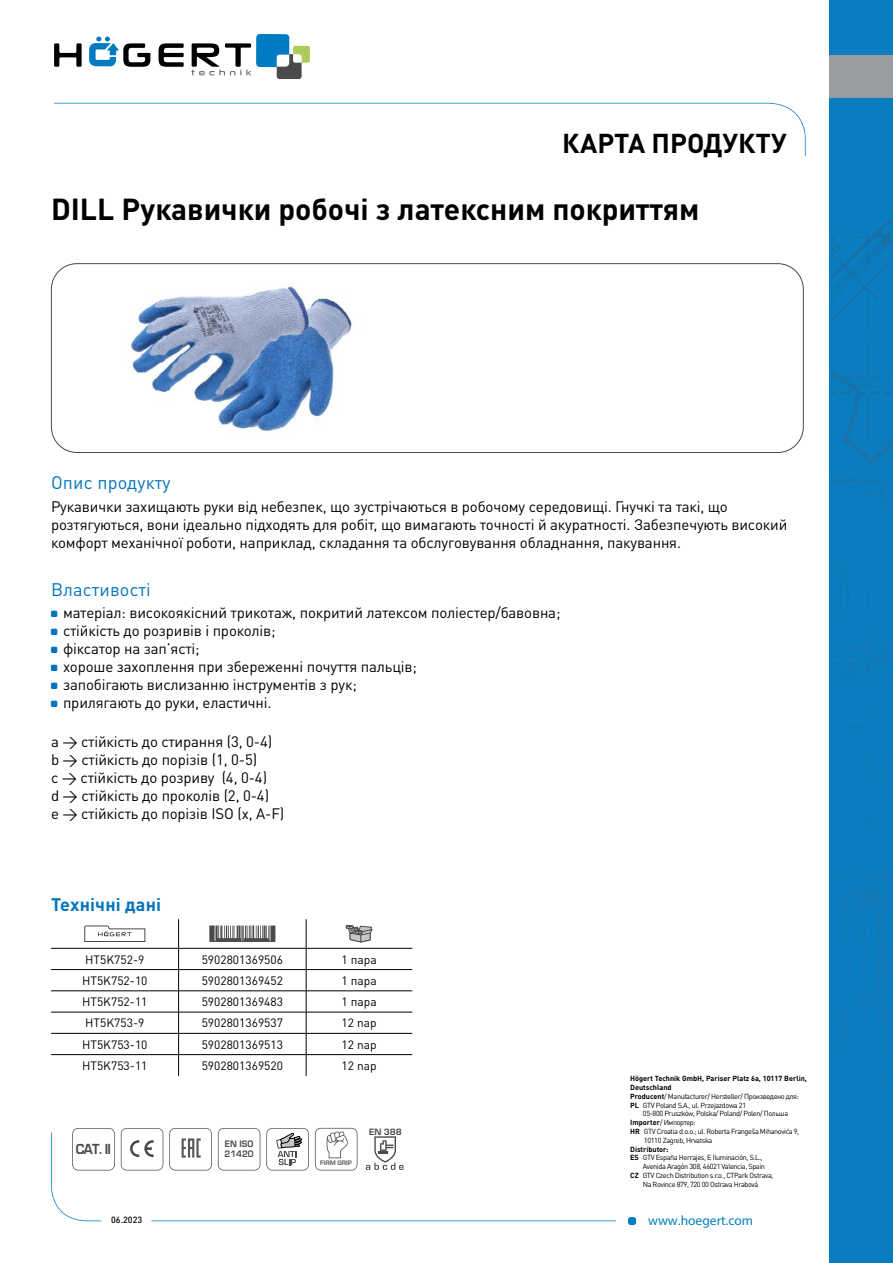
<style>
.page{position:relative;width:893px;height:1263px;background:#fff}
.page>*{position:absolute;margin:0;border:0;box-sizing:border-box;transform-origin:0 0}
.t1{font:700 30px "DIN Pro";color:#000}
.t2{font:700 27px "DIN Pro";color:#000}
.t3{font:18px "DIN Pro";letter-spacing:.01em;color:#0074bc}
.t4{font:700 18px "DIN Pro";letter-spacing:.01em;color:#0074bc}
.t5{font:15px/18px "DIN Pro";letter-spacing:-.01em;color:#000}
.t6{font:13.5px "Myriad Pro";color:#087dbf}
.t7{font:700 13.5px "Euromode";color:#4a4a49;scale:.93 1}
.t8{font:12px "DIN Pro";color:#000}
.t9{font:500 9px "DIN Pro";color:#000}
.t10{font:700 8.7px/10.5px "Euromode";color:#4a4a49;scale:.95 1}
.t11{font:700 8.55px "Euromode";color:#4a4a49}
.t12{font:7.35px "DIN Pro";letter-spacing:-.05em;color:#000}
.t13{font:700 7.35px "DIN Pro";color:#000}
.t14{font:700 6px "Euromode";color:#575756}
.s1{font-weight:700}
</style>
<div class="page">
<svg style="left:54px;top:43px;width:28px;height:24px"></svg>
<svg style="left:159px;top:43px;width:25px;height:24px"></svg>
<svg style="left:89px;top:37px;width:61px;height:30px"></svg>
<svg style="left:191px;top:34px;width:119px;height:45px"></svg>
<svg style="left:54px;top:103px;width:752px;height:53px"></svg>
<div style="left:628px;top:1217px;width:8px;height:8px;background:#087dbf;border-radius:3px"></div>
<svg style="left:51px;top:1132px;width:565px;height:89px"></svg>
<div style="left:830px;top:0;width:63px;height:1263px;background:#087dbf"></div>
<img style="left:831px;top:273px;width:50px;height:56px">
<img style="left:867px;top:222px;width:24px;height:44px">
<img style="left:831px;top:222px;width:56px;height:42px">
<svg style="left:831px;top:341px;width:60px;height:565px"></svg>
<img style="left:863px;top:906px;width:28px;height:76px">
<img style="left:831px;top:877px;width:60px;height:2px">
<img style="left:848px;top:647px;width:43px;height:3px">
<div style="left:830px;top:56px;width:63px;height:42px;background:#999c9e"></div>
<div style="left:51px;top:263px;width:753px;height:190px;border:1px solid #4a4a49;border-radius:26px"></div>
<img style="left:131px;top:286px;width:222px;height:145px">
<hr style="left:51px;top:948px;width:128px;height:1px;background:#000">
<hr style="left:179px;top:948px;width:127px;height:1px;background:#000">
<hr style="left:306px;top:948px;width:106px;height:1px;background:#000">
<hr style="left:51px;top:969px;width:128px;height:1px;background:#000">
<hr style="left:179px;top:969px;width:127px;height:1px;background:#000">
<hr style="left:306px;top:969px;width:106px;height:1px;background:#000">
<hr style="left:51px;top:990px;width:128px;height:1px;background:#000">
<hr style="left:179px;top:990px;width:127px;height:1px;background:#000">
<hr style="left:306px;top:990px;width:106px;height:1px;background:#000">
<hr style="left:51px;top:1012px;width:128px;height:1px;background:#000">
<hr style="left:179px;top:1012px;width:127px;height:1px;background:#000">
<hr style="left:306px;top:1012px;width:106px;height:1px;background:#000">
<hr style="left:51px;top:1033px;width:128px;height:1px;background:#000">
<hr style="left:179px;top:1033px;width:127px;height:1px;background:#000">
<hr style="left:306px;top:1033px;width:106px;height:1px;background:#000">
<hr style="left:51px;top:1054px;width:128px;height:1px;background:#000">
<hr style="left:179px;top:1054px;width:127px;height:1px;background:#000">
<svg style="left:178px;top:919px;width:1px;height:157px"></svg>
<hr style="left:306px;top:1054px;width:106px;height:1px;background:#000">
<svg style="left:306px;top:919px;width:1px;height:157px"></svg>
<svg style="left:84px;top:925px;width:61px;height:17px"></svg>
<svg style="left:209px;top:925px;width:66px;height:17px"></svg>
<svg style="left:346px;top:925px;width:26px;height:18px"></svg>
<svg style="left:72px;top:1128px;width:43px;height:42px"></svg>
<svg style="left:121px;top:1128px;width:42px;height:42px"></svg>
<svg style="left:169px;top:1128px;width:43px;height:42px"></svg>
<svg style="left:218px;top:1128px;width:42px;height:42px"></svg>
<svg style="left:266px;top:1128px;width:43px;height:42px"></svg>
<svg style="left:315px;top:1128px;width:42px;height:42px"></svg>
<svg style="left:366px;top:1136px;width:38px;height:34px"></svg>
<h2 class="t2" style="left:562px;top:121px;width:226px">КАРТА ПРОДУКТУ</h2>
<h1 class="t1" style="left:51px;top:184px;width:650px">DILL Рукавички робочі з латексним покриттям</h1>
<p class="t3" style="left:51px;top:471px;width:121px">Опис продукту</p>
<p class="t5" style="left:51px;top:497px;width:738px">Рукавички захищають руки від небезпек, що зустрічаються в робочому середовищі. Гнучкі та такі, що розтягуються, вони ідеально підходять для робіт, що вимагають точності й акуратності. Забезпечують високий комфорт механічної роботи, наприклад, складання та обслуговування обладнання, пакування.</p>
<p class="t3" style="left:51px;top:577px;width:101px">Властивості</p>
<p class="t5" style="left:63px;top:603px;width:499px">матеріал: високоякісний трикотаж, покритий латексом поліестер/бавовна; стійкість до розривів і проколів;<br>фіксатор на зап’ясті;<br>хороше захоплення при збереженні почуття пальців;<br>запобігають вислизанню інструментів з рук;<br>прилягають до руки, еластичні.</p>
<p class="t5" style="left:51px;top:732px;width:235px">a → стійкість до стирання (3, 0-4)<br>b → стійкість до порізів (1, 0-5)<br>c → стійкість до розриву (4, 0-4)<br>d → стійкість до проколів (2, 0-4)<br>e → стійкість до порізів ISO (x, A-F)</p>
<p class="t4" style="left:51px;top:889px;width:112px">Технічні дані</p>
<p class="t8" style="left:85px;top:951px;width:61px">HT5K752-9</p>
<p class="t8" style="left:202px;top:951px;width:83px">5902801369506</p>
<p class="t8" style="left:342px;top:951px;width:37px">1 пара</p>
<p class="t8" style="left:82px;top:972px;width:67px">HT5K752-10</p>
<p class="t8" style="left:202px;top:972px;width:83px">5902801369452</p>
<p class="t8" style="left:342px;top:972px;width:37px">1 пара</p>
<p class="t8" style="left:82px;top:993px;width:67px">HT5K752-11</p>
<p class="t8" style="left:202px;top:993px;width:83px">5902801369483</p>
<p class="t8" style="left:342px;top:993px;width:37px">1 пара</p>
<p class="t8" style="left:85px;top:1015px;width:61px">HT5K753-9</p>
<p class="t8" style="left:202px;top:1015px;width:83px">5902801369537</p>
<p class="t8" style="left:342px;top:1015px;width:37px">12 nap</p>
<p class="t8" style="left:82px;top:1036px;width:67px">HT5K753-10</p>
<p class="t8" style="left:202px;top:1036px;width:83px">5902801369513</p>
<p class="t8" style="left:342px;top:1036px;width:37px">12 nap</p>
<p class="t8" style="left:82px;top:1057px;width:67px">HT5K753-11</p>
<p class="t8" style="left:202px;top:1057px;width:83px">5902801369520</p>
<p class="t8" style="left:342px;top:1057px;width:37px">12 nap</p>
<p class="t7" style="left:76px;top:1141px;width:39px">CAT. II</p>
<p class="t10" style="left:225px;top:1138px;width:32px">EN ISO<br>21420</p>
<p class="t14" style="left:320px;top:1159px;width:33px">FIRM GRIP</p>
<p class="t11" style="left:369px;top:1126px;width:34px">EN 388</p>
<p class="t13" style="left:630px;top:1072px;width:178px">Högert Technik GmbH, Pariser Platz 6a, 10117 Berlin,</p>
<p class="t13" style="left:630px;top:1081px;width:43px">Deutschland</p>
<p class="t12" style="left:630px;top:1091px;width:170px"><span class="s1">Producent</span>/ Manufacturer/ Hersteller/ Произведено для:</p>
<p class="t12" style="left:630px;top:1100px;width:117px"><span class="s1">PL</span> GTV Poland S.A., ul. Przejazdowa 21</p>
<p class="t12" style="left:643px;top:1109px;width:147px">05-800 Pruszków, Polska/ Poland/ Polen/ Польша</p>
<p class="t12" style="left:630px;top:1117px;width:67px"><span class="s1">Importer</span>/ Импортер:</p>
<p class="t12" style="left:630px;top:1126px;width:171px"><span class="s1">HR</span> GTV Croatia d.o.o.; ul. Roberta Frangeša Mihanovića 9,</p>
<p class="t12" style="left:644px;top:1135px;width:70px">10110 Zagreb, Hrvatska</p>
<p class="t13" style="left:630px;top:1143px;width:40px">Distributor:</p>
<p class="t12" style="left:630px;top:1153px;width:134px"><span class="s1">ES</span> GTV España Herrajes, E Iluminación, S.L.,</p>
<p class="t12" style="left:643px;top:1161px;width:124px">Avenida Aragón 308, 46021 Valencia, Spain</p>
<p class="t12" style="left:630px;top:1170px;width:145px"><span class="s1">CZ</span> GTV Czech Distribution s.r.o., CTPark Ostrava,</p>
<p class="t12" style="left:643px;top:1179px;width:117px">Na Rovince 879, 720 00 Ostrava Hrabová</p>
<p class="t9" style="left:111px;top:1213px;width:33px">06.2023</p>
<p class="t6" style="left:648px;top:1212px;width:107px">www.hoegert.com</p>
</div>
